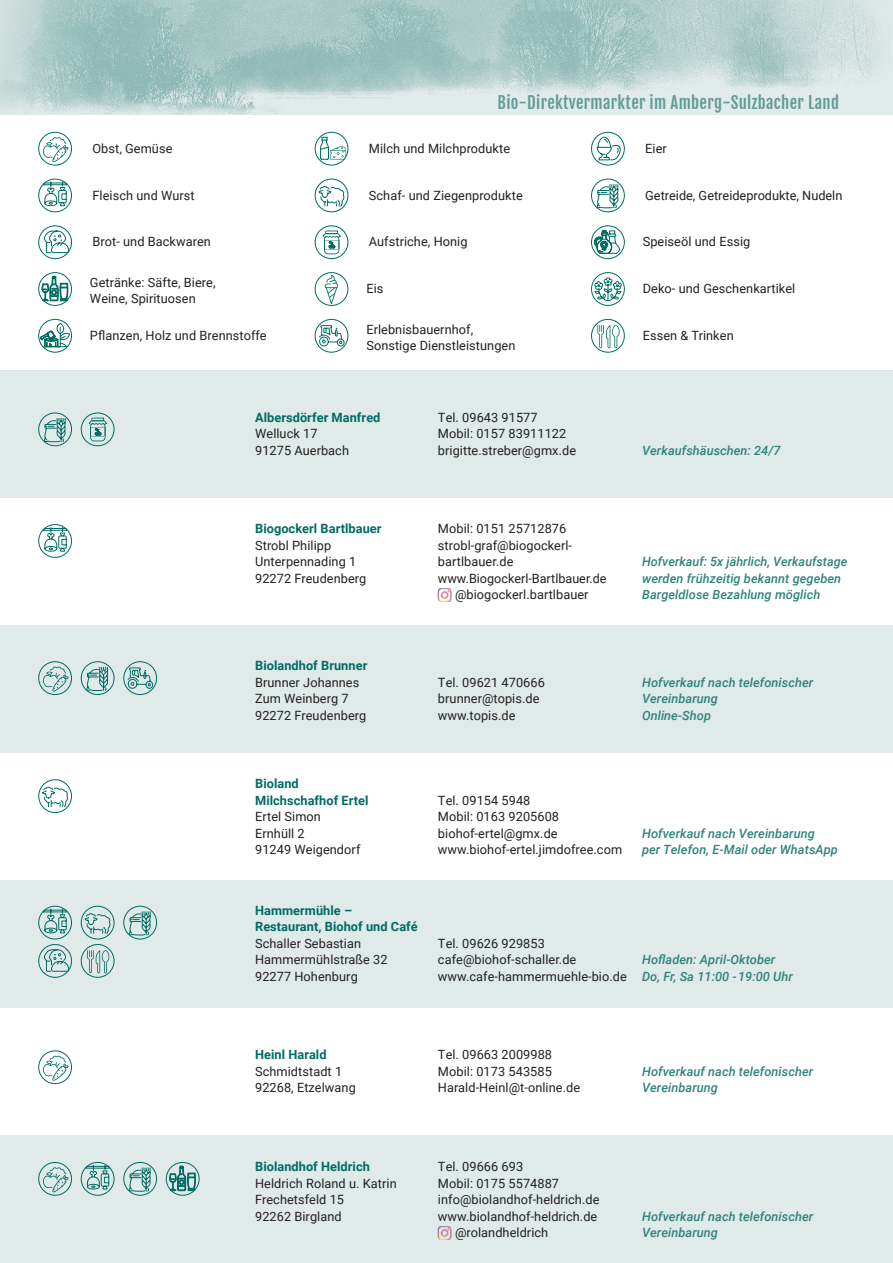
<style>
.page{position:relative;width:893px;height:1263px;background:#fff}
.page>*{position:absolute;margin:0;border:0;box-sizing:border-box;transform-origin:0 0}
.t1{font:16.5px "Fjalla One";letter-spacing:.02em;color:#5f9b95}
.t2{font:12.75px/16.5px "Roboto";letter-spacing:.005em;color:#231f20}
.t3{font:italic 500 12.75px/16.5px "Roboto";letter-spacing:.005em;color:#2e837a}
.t4{font:700 12.75px/16.5px "Roboto";letter-spacing:.005em;color:#006c62}
</style>
<div class="page">
<div style="left:0;top:370px;width:893px;height:127px;background:#dfeae9"></div>
<div style="left:0;top:625px;width:893px;height:128px;background:#dfeae9"></div>
<div style="left:0;top:880px;width:893px;height:128px;background:#dfeae9"></div>
<div style="left:0;top:1135px;width:893px;height:128px;background:#dfeae9"></div>
<img style="left:438px;top:588px;width:13px;height:14px">
<div style="left:38px;top:524px;width:34px;height:34px;border:1px solid #006c62;border-radius:50%"></div>
<svg style="left:41px;top:527px;width:27px;height:25px"></svg>
<div style="left:38px;top:661px;width:34px;height:34px;border:1px solid #006c62;border-radius:50%"></div>
<svg style="left:43px;top:666px;width:26px;height:26px"></svg>
<div style="left:81px;top:661px;width:34px;height:34px;border:1px solid #006c62;border-radius:50%"></div>
<svg style="left:86px;top:666px;width:22px;height:28px"></svg>
<div style="left:123px;top:661px;width:34px;height:34px;border:1px solid #006c62;border-radius:50%"></div>
<svg style="left:127px;top:661px;width:26px;height:34px"></svg>
<svg style="left:438px;top:1226px;width:13px;height:13px"></svg>
<div style="left:81px;top:1162px;width:34px;height:34px;border:1px solid #006c62;border-radius:50%"></div>
<svg style="left:83px;top:1164px;width:28px;height:26px"></svg>
<div style="left:38px;top:1162px;width:34px;height:34px;border:1px solid #006c62;border-radius:50%"></div>
<svg style="left:43px;top:1167px;width:26px;height:25px"></svg>
<div style="left:123px;top:1162px;width:34px;height:34px;border:1px solid #006c62;border-radius:50%"></div>
<svg style="left:129px;top:1167px;width:22px;height:27px"></svg>
<div style="left:166px;top:1162px;width:34px;height:34px;border:1px solid #006c62;border-radius:50%"></div>
<svg style="left:169px;top:1166px;width:27px;height:25px"></svg>
<div style="left:38px;top:1050px;width:34px;height:34px;border:1px solid #006c62;border-radius:50%"></div>
<svg style="left:43px;top:1055px;width:26px;height:26px"></svg>
<div style="left:38px;top:412px;width:34px;height:34px;border:1px solid #006c62;border-radius:50%"></div>
<svg style="left:44px;top:418px;width:22px;height:27px"></svg>
<div style="left:81px;top:412px;width:34px;height:34px;border:1px solid #006c62;border-radius:50%"></div>
<svg style="left:89px;top:418px;width:18px;height:24px"></svg>
<div style="left:38px;top:779px;width:34px;height:34px;border:1px solid #006c62;border-radius:50%"></div>
<svg style="left:41px;top:787px;width:28px;height:21px"></svg>
<div style="left:123px;top:906px;width:34px;height:33px;border:1px solid #006c62;border-radius:50%"></div>
<svg style="left:129px;top:911px;width:22px;height:27px"></svg>
<div style="left:38px;top:944px;width:34px;height:34px;border:1px solid #006c62;border-radius:50%"></div>
<svg style="left:43px;top:949px;width:27px;height:23px"></svg>
<div style="left:81px;top:944px;width:34px;height:34px;border:1px solid #006c62;border-radius:50%"></div>
<svg style="left:87px;top:950px;width:22px;height:23px"></svg>
<div style="left:81px;top:906px;width:34px;height:33px;border:1px solid #006c62;border-radius:50%"></div>
<svg style="left:84px;top:913px;width:28px;height:21px"></svg>
<div style="left:38px;top:906px;width:34px;height:33px;border:1px solid #006c62;border-radius:50%"></div>
<svg style="left:41px;top:908px;width:27px;height:26px"></svg>
<img style="left:0;top:0;width:893px;height:115px">
<div style="left:38px;top:132px;width:34px;height:34px;border:1px solid #006c62;border-radius:50%"></div>
<svg style="left:43px;top:137px;width:26px;height:25px"></svg>
<div style="left:315px;top:132px;width:33px;height:34px;border:1px solid #006c62;border-radius:50%"></div>
<svg style="left:320px;top:137px;width:26px;height:23px"></svg>
<div style="left:591px;top:132px;width:34px;height:34px;border:1px solid #006c62;border-radius:50%"></div>
<svg style="left:596px;top:136px;width:25px;height:25px"></svg>
<div style="left:38px;top:179px;width:34px;height:33px;border:1px solid #006c62;border-radius:50%"></div>
<svg style="left:41px;top:181px;width:27px;height:25px"></svg>
<div style="left:315px;top:179px;width:33px;height:33px;border:1px solid #006c62;border-radius:50%"></div>
<svg style="left:318px;top:186px;width:27px;height:21px"></svg>
<div style="left:591px;top:179px;width:34px;height:33px;border:1px solid #006c62;border-radius:50%"></div>
<svg style="left:596px;top:184px;width:23px;height:27px"></svg>
<div style="left:38px;top:225px;width:34px;height:34px;border:1px solid #006c62;border-radius:50%"></div>
<svg style="left:43px;top:230px;width:27px;height:23px"></svg>
<div style="left:315px;top:225px;width:33px;height:34px;border:1px solid #006c62;border-radius:50%"></div>
<svg style="left:323px;top:230px;width:18px;height:24px"></svg>
<div style="left:591px;top:225px;width:34px;height:34px;border:1px solid #006c62;border-radius:50%"></div>
<svg style="left:594px;top:225px;width:26px;height:29px"></svg>
<div style="left:38px;top:272px;width:34px;height:34px;border:1px solid #006c62;border-radius:50%"></div>
<svg style="left:42px;top:276px;width:26px;height:25px"></svg>
<div style="left:315px;top:272px;width:33px;height:34px;border:1px solid #006c62;border-radius:50%"></div>
<svg style="left:325px;top:275px;width:14px;height:29px"></svg>
<div style="left:591px;top:272px;width:34px;height:34px;border:1px solid #006c62;border-radius:50%"></div>
<svg style="left:594px;top:277px;width:28px;height:25px"></svg>
<div style="left:38px;top:319px;width:34px;height:34px;border:1px solid #006c62;border-radius:50%"></div>
<svg style="left:40px;top:322px;width:30px;height:26px"></svg>
<div style="left:315px;top:319px;width:33px;height:34px;border:1px solid #006c62;border-radius:50%"></div>
<svg style="left:318px;top:318px;width:27px;height:35px"></svg>
<div style="left:591px;top:319px;width:34px;height:34px;border:1px solid #006c62;border-radius:50%"></div>
<svg style="left:597px;top:325px;width:23px;height:23px"></svg>
<p class="t1" style="left:498px;top:92px;width:343px">Bio-Direktvermarkter im Amberg-Sulzbacher Land</p>
<p class="t2" style="left:92px;top:140px;width:81px">Obst, Gemüse</p>
<p class="t2" style="left:369px;top:140px;width:143px">Milch und Milchprodukte</p>
<p class="t2" style="left:645px;top:140px;width:23px">Eier</p>
<p class="t2" style="left:93px;top:186px;width:104px">Fleisch und Wurst</p>
<p class="t2" style="left:369px;top:186px;width:155px">Schaf- und Ziegenprodukte</p>
<p class="t2" style="left:645px;top:186px;width:199px">Getreide, Getreideprodukte, Nudeln</p>
<p class="t2" style="left:93px;top:233px;width:120px">Brot- und Backwaren</p>
<p class="t2" style="left:369px;top:233px;width:100px">Aufstriche, Honig</p>
<p class="t2" style="left:643px;top:233px;width:109px">Speiseöl und Essig</p>
<p class="t2" style="left:90px;top:274px;width:127px">Getränke: Säfte, Biere,<br>Weine, Spirituosen</p>
<p class="t2" style="left:366px;top:280px;width:19px">Eis</p>
<p class="t2" style="left:643px;top:280px;width:154px">Deko- und Geschenkartikel</p>
<p class="t2" style="left:90px;top:327px;width:178px">Pflanzen, Holz und Brennstoffe</p>
<p class="t2" style="left:366px;top:320px;width:151px">Erlebnisbauernhof,<br>Sonstige Dienstleistungen</p>
<p class="t2" style="left:643px;top:326px;width:92px">Essen &amp; Trinken</p>
<p class="t4" style="left:255px;top:408px;width:127px">Albersdörfer Manfred</p>
<p class="t2" style="left:255px;top:425px;width:95px">Welluck 17<br>91275 Auerbach</p>
<p class="t4" style="left:255px;top:520px;width:128px">Biogockerl Bartlbauer</p>
<p class="t2" style="left:255px;top:536px;width:113px">Strobl Philipp<br>Unterpennading 1<br>92272 Freudenberg</p>
<p class="t2" style="left:438px;top:408px;width:140px">Tel. 09643 91577<br>Mobil: 0157 83911122 brigitte.streber@gmx.de</p>
<p class="t2" style="left:438px;top:520px;width:130px">Mobil: 0151 25712876</p>
<p class="t2" style="left:438px;top:536px;width:136px">strobl-graf@biogockerl-</p>
<p class="t2" style="left:438px;top:553px;width:77px">bartlbauer.de</p>
<p class="t2" style="left:438px;top:569px;width:170px">www.Biogockerl-Bartlbauer.de</p>
<p class="t2" style="left:455px;top:586px;width:135px">@biogockerl.bartlbauer</p>
<p class="t3" style="left:642px;top:441px;width:140px">Verkaufshäuschen: 24/7</p>
<p class="t3" style="left:642px;top:553px;width:207px">Hofverkauf: 5x jährlich, Verkaufstage werden frühzeitig bekannt gegeben<br>Bargeldlose Bezahlung möglich</p>
<p class="t4" style="left:255px;top:657px;width:114px">Biolandhof Brunner</p>
<p class="t2" style="left:255px;top:674px;width:113px">Brunner Johannes<br>Zum Weinberg 7<br>92272 Freudenberg</p>
<p class="t2" style="left:438px;top:674px;width:108px">Tel. 09621 470666 brunner@topis.de www.topis.de</p>
<p class="t3" style="left:642px;top:674px;width:173px">Hofverkauf nach telefonischer<br>Vereinbarung<br>Online-Shop</p>
<p class="t4" style="left:255px;top:775px;width:115px">Bioland<br>Milchschafhof Ertel</p>
<p class="t2" style="left:255px;top:808px;width:107px">Ertel Simon<br>Ernhüll 2<br>91249 Weigendorf</p>
<p class="t2" style="left:438px;top:792px;width:186px">Tel. 09154 5948<br>Mobil: 0163 9205608 biohof-ertel@gmx.de www.biohof-ertel.jimdofree.com</p>
<p class="t3" style="left:642px;top:825px;width:197px">Hofverkauf nach Vereinbarung<br>per Telefon, E-Mail oder WhatsApp</p>
<p class="t4" style="left:255px;top:902px;width:164px">Hammermühle –<br>Restaurant, Biohof und Café</p>
<p class="t2" style="left:255px;top:935px;width:134px">Schaller Sebastian<br>Hammermühlstraße 32<br>92277 Hohenburg</p>
<p class="t2" style="left:438px;top:935px;width:190px">Tel. 09626 929853 cafe@biohof-schaller.de www.cafe-hammermuehle-bio.de</p>
<p class="t3" style="left:642px;top:951px;width:152px">Hofladen: April-Oktober<br>Do, Fr, Sa 11:00 - 19:00 Uhr</p>
<p class="t4" style="left:255px;top:1046px;width:73px">Heinl Harald</p>
<p class="t2" style="left:255px;top:1063px;width:102px">Schmidtstadt 1<br>92268, Etzelwang</p>
<p class="t4" style="left:255px;top:1158px;width:116px">Biolandhof Heldrich</p>
<p class="t2" style="left:255px;top:1174px;width:143px">Heldrich Roland u. Katrin<br>Frechetsfeld 15<br>92262 Birgland</p>
<p class="t2" style="left:438px;top:1046px;width:144px">Tel. 09663 2009988<br>Mobil: 0173 543585<br>Harald-Heinl@t-online.de</p>
<p class="t2" style="left:438px;top:1158px;width:87px">Tel. 09666 693</p>
<p class="t2" style="left:438px;top:1174px;width:123px">Mobil: 0175 5574887</p>
<p class="t2" style="left:438px;top:1191px;width:163px">info@biolandhof-heldrich.de</p>
<p class="t2" style="left:438px;top:1207px;width:161px">www.biolandhof-heldrich.de</p>
<p class="t2" style="left:455px;top:1224px;width:95px">@rolandheldrich</p>
<p class="t3" style="left:642px;top:1063px;width:173px">Hofverkauf nach telefonischer<br>Vereinbarung</p>
<p class="t3" style="left:642px;top:1207px;width:173px">Hofverkauf nach telefonischer<br>Vereinbarung</p>
</div>
